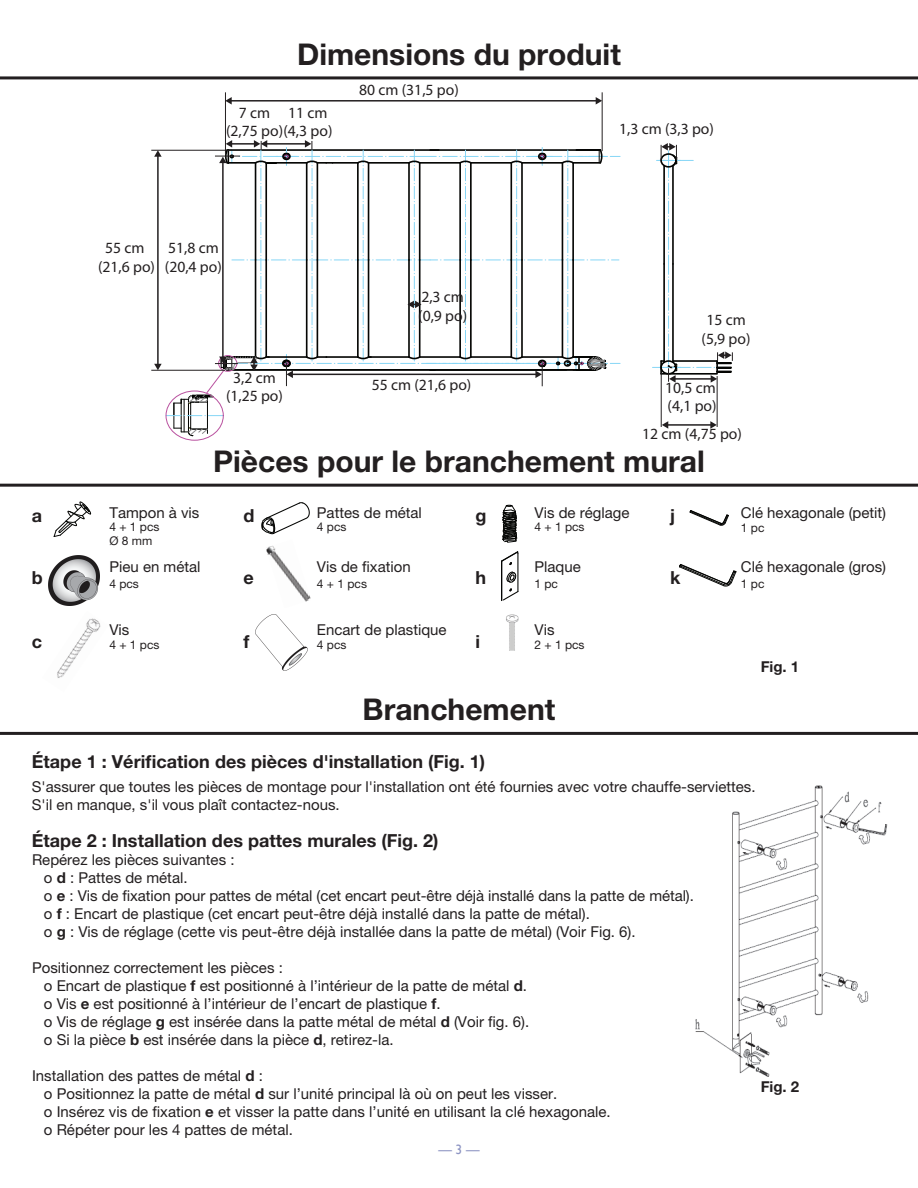
<style>
.page{position:relative;width:918px;height:1188px;background:#fff}
.page>*{position:absolute;margin:0;border:0;box-sizing:border-box;transform-origin:0 0}
.t1{font:700 30px "Helvetica Neue LT Std";color:#231f20}
.t2{font:700 18px "Helvetica Neue LT Std";color:#231f20}
.t3{font:15.6px/18.8px "Myriad Pro";color:#231f20}
.t4{font:15px/18px "Helvetica Neue LT Std";color:#231f20}
.t5{font:700 15px "Helvetica Neue LT Std";color:#231f20}
.t6{font:13.5px "Gill Sans";color:#8e95c3}
.t7{font:12px/14.4px "Helvetica Neue LT Std";color:#231f20}
.s1{font-weight:700}
</style>
<div class="page">
<img style="left:695px;top:785px;width:193px;height:291px">
<hr style="left:0;top:76px;width:918px;height:3px;background:#231f20">
<hr style="left:0;top:484px;width:918px;height:3px;background:#231f20">
<svg style="left:502px;top:505px;width:15px;height:37px"></svg>
<svg style="left:501px;top:551px;width:18px;height:50px"></svg>
<svg style="left:261px;top:502px;width:49px;height:33px"></svg>
<img style="left:48px;top:555px;width:52px;height:50px">
<img style="left:57px;top:618px;width:44px;height:60px">
<img style="left:266px;top:545px;width:45px;height:57px">
<img style="left:256px;top:614px;width:51px;height:57px">
<img style="left:506px;top:614px;width:13px;height:37px">
<svg style="left:53px;top:501px;width:39px;height:36px"></svg>
<svg style="left:689px;top:510px;width:40px;height:16px"></svg>
<svg style="left:679px;top:564px;width:58px;height:23px"></svg>
<hr style="left:0;top:732px;width:918px;height:3px;background:#231f20">
<hr style="left:151px;top:150px;width:81px;height:1px;background:#231f20">
<hr style="left:151px;top:370px;width:74px;height:1px;background:#231f20">
<hr style="left:231px;top:100px;width:366px;height:2px;background:#231f20">
<svg style="left:226px;top:97px;width:6px;height:8px"></svg>
<svg style="left:596px;top:97px;width:6px;height:8px"></svg>
<hr style="left:602px;top:92px;width:1px;height:59px;background:#231f20">
<hr style="left:225px;top:92px;width:1px;height:62px;background:#231f20">
<svg style="left:154px;top:140px;width:466px;height:296px"></svg>
<hr style="left:717px;top:376px;width:1px;height:51px;background:#231f20">
<hr style="left:667px;top:424px;width:44px;height:2px;background:#231f20">
<svg style="left:662px;top:421px;width:6px;height:8px"></svg>
<svg style="left:710px;top:421px;width:7px;height:8px"></svg>
<hr style="left:661px;top:373px;width:1px;height:54px;background:#231f20">
<svg style="left:652px;top:143px;width:81px;height:240px"></svg>
<h1 class="t1" style="left:297px;top:35px;width:325px">Dimensions du produit</h1>
<p class="t3" style="left:359px;top:81px;width:101px">80 cm (31,5 po)</p>
<p class="t3" style="left:226px;top:103px;width:108px;text-indent:13px">7 cm<br>(2,75 po)(4,3 po)</p>
<p class="t3" style="left:288px;top:103px;width:41px">11 cm</p>
<p class="t3" style="left:619px;top:119px;width:96px">1,3 cm (3,3 po)</p>
<p class="t3" style="left:98px;top:238px;width:58px;text-align:center">55 cm (21,6 po)</p>
<p class="t3" style="left:165px;top:238px;width:58px">51,8 cm (20,4 po)</p>
<p class="t3" style="left:418px;top:287px;width:50px">2,3 cm (0,9 po)</p>
<p class="t3" style="left:702px;top:310px;width:50px;text-align:center">15 cm (5,9 po)</p>
<p class="t3" style="left:226px;top:368px;width:58px;text-align:center">3,2 cm (1,25 po)</p>
<p class="t3" style="left:372px;top:375px;width:101px">55 cm (21,6 po)</p>
<p class="t3" style="left:665px;top:378px;width:53px">10,5 cm (4,1 po)</p>
<p class="t3" style="left:642px;top:424px;width:101px">12 cm (4,75 po)</p>
<h1 class="t1" style="left:213px;top:443px;width:493px">Pièces pour le branchement mural</h1>
<p class="t2" style="left:32px;top:504px;width:12px">a</p>
<p class="t2" style="left:32px;top:567px;width:12px">b</p>
<p class="t4" style="left:109px;top:503px;width:92px">Tampon à vis</p>
<p class="t7" style="left:109px;top:519px;width:52px">4 + 1 pcs<br>Ø 8 mm</p>
<p class="t7" style="left:109px;top:577px;width:31px">4 pcs</p>
<p class="t4" style="left:109px;top:558px;width:93px">Pieu en métal</p>
<p class="t2" style="left:243px;top:504px;width:12px">d</p>
<p class="t2" style="left:243px;top:567px;width:12px">e</p>
<p class="t4" style="left:317px;top:503px;width:107px">Pattes de métal</p>
<p class="t7" style="left:317px;top:519px;width:31px">4 pcs</p>
<p class="t4" style="left:317px;top:558px;width:95px">Vis de fixation</p>
<p class="t7" style="left:317px;top:577px;width:52px">4 + 1 pcs</p>
<p class="t2" style="left:476px;top:504px;width:12px">g</p>
<p class="t2" style="left:476px;top:567px;width:12px">h</p>
<p class="t4" style="left:535px;top:503px;width:96px">Vis de réglage</p>
<p class="t7" style="left:535px;top:519px;width:52px">4 + 1 pcs</p>
<p class="t4" style="left:535px;top:558px;width:48px">Plaque</p>
<p class="t7" style="left:535px;top:577px;width:25px">1 pc</p>
<p class="t2" style="left:670px;top:504px;width:12px">j</p>
<p class="t2" style="left:670px;top:567px;width:12px">k</p>
<p class="t4" style="left:741px;top:503px;width:147px">Clé hexagonale (petit)</p>
<p class="t7" style="left:741px;top:520px;width:25px">1 pc</p>
<p class="t4" style="left:741px;top:558px;width:147px">Clé hexagonale (gros)</p>
<p class="t7" style="left:741px;top:577px;width:25px">1 pc</p>
<p class="t2" style="left:32px;top:630px;width:12px">c</p>
<p class="t4" style="left:109px;top:620px;width:21px">Vis</p>
<p class="t7" style="left:109px;top:638px;width:52px">4 + 1 pcs</p>
<p class="t2" style="left:243px;top:630px;width:7px">f</p>
<p class="t4" style="left:317px;top:620px;width:131px">Encart de plastique</p>
<p class="t7" style="left:317px;top:638px;width:31px">4 pcs</p>
<p class="t2" style="left:476px;top:630px;width:6px">i</p>
<p class="t4" style="left:535px;top:620px;width:21px">Vis</p>
<p class="t7" style="left:535px;top:638px;width:52px">2 + 1 pcs</p>
<p class="t5" style="left:761px;top:658px;width:40px">Fig. 1</p>
<h1 class="t1" style="left:363px;top:691px;width:194px">Branchement</h1>
<p class="t2" style="left:32px;top:751px;width:455px">Étape 1 : Vérification des pièces d'installation (Fig. 1)</p>
<p class="t4" style="left:32px;top:777px;width:725px">S'assurer que toutes les pièces de montage pour l'installation ont été fournies avec votre chauffe-serviettes.<br>S'il en manque, s'il vous plaît contactez-nous.</p>
<p class="t2" style="left:32px;top:829px;width:408px">Étape 2 : Installation des pattes murales (Fig. 2)</p>
<p class="t4" style="left:32px;top:850px;width:204px">Repérez les pièces suivantes :</p>
<p class="t4" style="left:44px;top:868px;width:651px">o <span class="s1">d</span> : Pattes de métal.<br>o <span class="s1">e</span> : Vis de fixation pour pattes de métal (cet encart peut-être déjà installé dans la patte de métal). o <span class="s1">f</span> : Encart de plastique (cet encart peut-être déjà installé dans la patte de métal).<br>o <span class="s1">g</span> : Vis de réglage (cette vis peut-être déjà installée dans la patte de métal) (Voir Fig. 6).</p>
<p class="t4" style="left:44px;top:976px;width:487px">o Encart de plastique <span class="s1">f</span> est positionné à l’intérieur de la patte de métal <span class="s1">d</span>. o Vis <span class="s1">e</span> est positionné à l’intérieur de l’encart de plastique <span class="s1">f</span>.<br>o Vis de réglage <span class="s1">g</span> est insérée dans la patte métal de métal <span class="s1">d</span> (Voir fig. 6). o Si la pièce <span class="s1">b</span> est insérée dans la pièce <span class="s1">d</span>, retirez-la.</p>
<p class="t4" style="left:32px;top:958px;width:252px">Positionnez correctement les pièces :</p>
<p class="t4" style="left:32px;top:1066px;width:232px">Installation des pattes de métal <span class="s1">d</span> :</p>
<p class="t4" style="left:44px;top:1084px;width:568px">o Positionnez la patte de métal <span class="s1">d</span> sur l’unité principal là où on peut les visser.<br>o Insérez vis de fixation <span class="s1">e</span> et visser la patte dans l’unité en utilisant la clé hexagonale. o Répéter pour les 4 pattes de métal.</p>
<p class="t6" style="left:438px;top:1142px;width:43px">— 3 —</p>
<p class="t5" style="left:761px;top:1077px;width:40px">Fig. 2</p>
</div>
